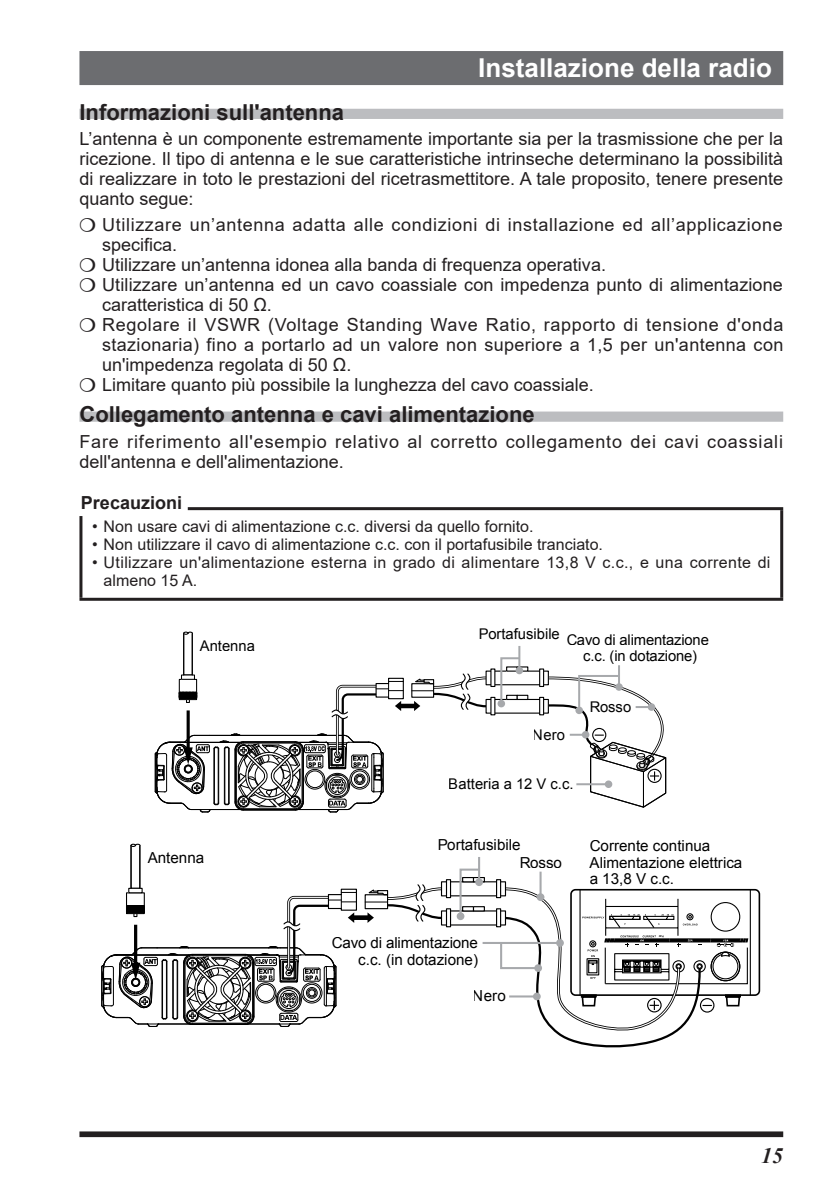
<style>
.page{position:relative;width:840px;height:1191px;background:#fff}
.page>*{position:absolute;margin:0;border:0;box-sizing:border-box;transform-origin:0 0}
.t1{font:700 26px "Arial";color:#fff}
.t2{font:700 22px "Arial";color:#231f20}
.t3{font:italic 700 22px "Times New Roman";color:#231f20}
.t4{font:18px/20px "Arial";letter-spacing:.01em;color:#231f20;text-align:justify}
.t5{font:18px/20px "Arial";letter-spacing:.045em;color:#231f20}
.t6{font:700 18px "Arial";color:#231f20}
.t7{font:16px "Arial";color:#231f20}
.t8{font:16px/18px "Arial";letter-spacing:.025em;color:#231f20}
.t9{font:15.2px/16.6px "Arial";color:#000}
.t10{font:14.8px/15.8px "Arial";color:#000;text-align:center}
.t11{font:italic 700 2.8px "Arial";color:#000}
</style>
<div class="page">
<div style="left:79px;top:1131px;width:703px;height:6px;background:#231f20"></div>
<div style="left:79px;top:51px;width:703px;height:34px;background:#6c6d70"></div>
<div style="left:79px;top:109px;width:703px;height:10px;background:#bcbdc0"></div>
<div style="left:79px;top:411px;width:703px;height:11px;background:#bcbdc0"></div>
<hr style="left:79px;top:507px;width:703px;height:3px;background:#231f20">
<hr style="left:779px;top:510px;width:3px;height:88px;background:#231f20">
<hr style="left:79px;top:598px;width:703px;height:3px;background:#231f20">
<hr style="left:79px;top:510px;width:3px;height:88px;background:#231f20">
<div style="left:75px;top:498px;width:113px;height:18px;background:#fff"></div>
<div style="left:485px;top:670px;width:63px;height:15px;border:1px solid #000"></div>
<svg style="left:490px;top:669px;width:4px;height:17px"></svg>
<hr style="left:539px;top:669px;width:4px;height:17px;background:#fff">
<div style="left:539px;top:668px;width:5px;height:19px;border:1px solid #000"></div>
<div style="left:516px;top:695px;width:12px;height:5px;border:1px solid #000"></div>
<div style="left:539px;top:697px;width:5px;height:18px;border:1px solid #000"></div>
<svg style="left:499px;top:656px;width:22px;height:46px"></svg>
<div style="left:497px;top:700px;width:8px;height:7px;background:#a7a9ac;border-radius:50%"></div>
<hr style="left:518px;top:646px;width:2px;height:24px;background:#a7a9ac">
<div style="left:515px;top:666px;width:8px;height:8px;background:#a7a9ac;border-radius:50%"></div>
<svg style="left:542px;top:674px;width:125px;height:134px"></svg>
<div style="left:647px;top:703px;width:8px;height:8px;background:#a7a9ac;border-radius:50%"></div>
<hr style="left:617px;top:665px;width:2px;height:22px;background:#a7a9ac">
<div style="left:615px;top:683px;width:7px;height:8px;background:#a7a9ac;border-radius:50%"></div>
<hr style="left:183px;top:633px;width:1px;height:42px;background:#000">
<hr style="left:192px;top:633px;width:1px;height:42px;background:#000">
<svg style="left:183px;top:631px;width:10px;height:4px"></svg>
<svg style="left:154px;top:672px;width:335px;height:141px"></svg>
<hr style="left:749px;top:889px;width:1px;height:106px;background:#000">
<hr style="left:446px;top:879px;width:4px;height:18px;background:#f5f5f5">
<div style="left:445px;top:879px;width:6px;height:19px;border:1px solid #000"></div>
<hr style="left:446px;top:908px;width:4px;height:18px;background:#f5f5f5">
<div style="left:445px;top:908px;width:6px;height:19px;border:1px solid #000"></div>
<svg style="left:458px;top:867px;width:290px;height:181px"></svg>
<div style="left:456px;top:912px;width:8px;height:8px;background:#a7a9ac;border-radius:50%"></div>
<hr style="left:478px;top:857px;width:2px;height:25px;background:#a7a9ac">
<div style="left:475px;top:878px;width:7px;height:8px;background:#a7a9ac;border-radius:50%"></div>
<hr style="left:509px;top:995px;width:27px;height:2px;background:#a7a9ac">
<div style="left:532px;top:992px;width:8px;height:8px;background:#a7a9ac;border-radius:50%"></div>
<hr style="left:539px;top:871px;width:2px;height:26px;background:#a7a9ac">
<div style="left:536px;top:893px;width:8px;height:8px;background:#a7a9ac;border-radius:50%"></div>
<hr style="left:482px;top:942px;width:77px;height:2px;background:#a7a9ac">
<div style="left:555px;top:939px;width:8px;height:7px;background:#a7a9ac;border-radius:50%"></div>
<div style="left:130px;top:845px;width:10px;height:43px;border:1px solid #000"></div>
<hr style="left:130px;top:845px;width:1px;height:43px;background:#000">
<hr style="left:139px;top:845px;width:1px;height:43px;background:#000">
<svg style="left:130px;top:843px;width:11px;height:4px"></svg>
<svg style="left:101px;top:883px;width:344px;height:144px"></svg>
<h1 class="t1" style="left:478px;top:49px;width:295px">Installazione della radio</h1>
<p class="t2" style="left:79px;top:96px;width:266px">Informazioni sull'antenna</p>
<p class="t4" style="left:79px;top:129px;width:704px">L’antenna è un componente estremamente importante sia per la trasmissione che per la ricezione. Il tipo di antenna e le sue caratteristiche intrinseche determinano la possibilità di realizzare in toto le prestazioni del ricetrasmettitore. A tale proposito, tenere presente quanto segue:</p>
<p class="t4" style="left:102px;top:214px;width:682px;text-align:left">Utilizzare un’antenna adatta alle condizioni di installazione ed all’applicazione specifica.<br>Utilizzare un’antenna idonea alla banda di frequenza operativa.<br>Utilizzare un’antenna ed un cavo coassiale con impedenza punto di alimentazione caratteristica di 50 Ω.<br>Regolare il VSWR (Voltage Standing Wave Ratio, rapporto di tensione d'onda stazionaria) fino a portarlo ad un valore non superiore a 1,5 per un'antenna con un'impedenza regolata di 50 Ω.<br>Limitare quanto più possibile la lunghezza del cavo coassiale.</p>
<p class="t2" style="left:79px;top:399px;width:456px">Collegamento antenna e cavi alimentazione</p>
<p class="t5" style="left:79px;top:431px;width:704px">Fare riferimento all'esempio relativo al corretto collegamento dei cavi coassiali dell'antenna e dell'alimentazione.</p>
<p class="t6" style="left:81px;top:490px;width:103px">Precauzioni</p>
<p class="t7" style="left:92px;top:515px;width:442px">• Non usare cavi di alimentazione c.c. diversi da quello fornito.</p>
<p class="t7" style="left:92px;top:533px;width:512px">• Non utilizzare il cavo di alimentazione c.c. con il portafusibile tranciato.</p>
<p class="t8" style="left:104px;top:553px;width:668px;text-indent:-11px">• Utilizzare un'alimentazione esterna in grado di alimentare 13,8 V c.c., e una corrente di almeno 15 A.</p>
<p class="t10" style="left:200px;top:638px;width:56px">Antenna</p>
<p class="t9" style="left:148px;top:850px;width:58px">Antenna</p>
<p class="t10" style="left:478px;top:626px;width:83px">Portafusibile</p>
<p class="t10" style="left:566px;top:632px;width:144px">Cavo di alimentazione c.c. (in dotazione)</p>
<p class="t10" style="left:532px;top:727px;width:33px">Nero</p>
<p class="t10" style="left:448px;top:776px;width:126px">Batteria a 12 V c.c.</p>
<p class="t10" style="left:589px;top:699px;width:43px">Rosso</p>
<p class="t9" style="left:437px;top:836px;width:85px">Portafusibile</p>
<p class="t9" style="left:518px;top:854px;width:44px">Rosso</p>
<p class="t9" style="left:331px;top:935px;width:148px;text-align:right">Cavo di alimentazione c.c. (in dotazione)</p>
<p class="t9" style="left:472px;top:988px;width:34px">Nero</p>
<p class="t9" style="left:589px;top:837px;width:154px">Corrente continua<br>Alimentazione elettrica a 13,8 V c.c.</p>
<p class="t11" style="left:658px;top:934px;width:5px">30</p>
<p class="t3" style="left:760px;top:1140px;width:23px">15</p>
</div>
